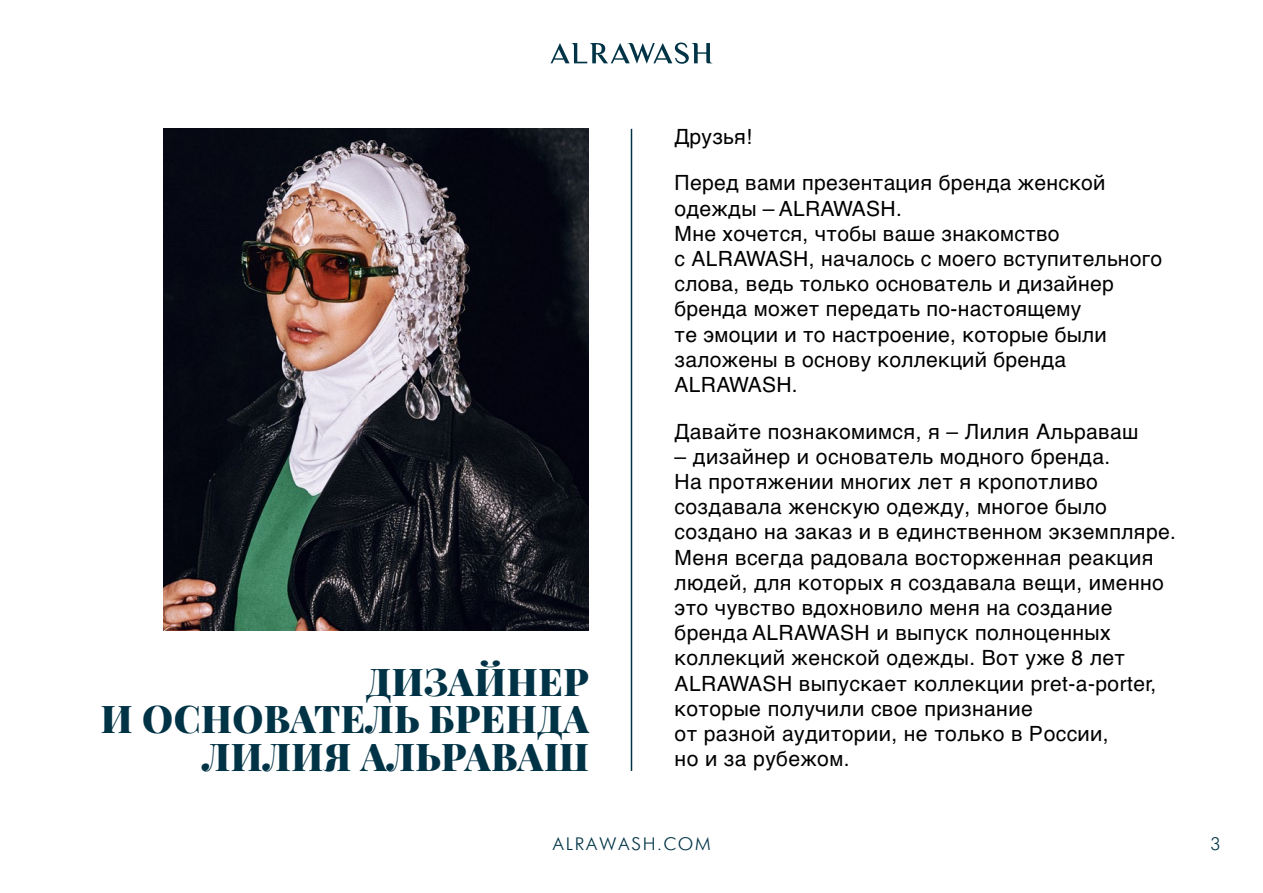
<style>
.page{position:relative;width:1263px;height:893px;background:#fff}
.page>*{position:absolute;margin:0;border:0;box-sizing:border-box;transform-origin:0 0}
.t1{font:900 37.5px/37.5px "Playfair Display";letter-spacing:.015em;color:#003346;text-align:right}
.t2{font:21px/25.2px "Helvetica";letter-spacing:.02em;color:#000}
.t3{font:300 18px "Futura Futuris";letter-spacing:.1em;color:#003346}
</style>
<div class="page">
<svg style="left:550px;top:43px;width:162px;height:21px"></svg>
<img style="left:164px;top:129px;width:425px;height:502px">
<hr style="left:631px;top:129px;width:1px;height:642px;background:#003346">
<h1 class="t1" style="left:101px;top:660px;width:490px">ДИЗАЙНЕР<br>И ОСНОВАТЕЛЬ БРЕНДА<br>ЛИЛИЯ АЛЬРАВАШ</h1>
<p class="t2" style="left:675px;top:125px;width:79px">Друзья!</p>
<p class="t2" style="left:675px;top:171px;width:489px">Перед вами презентация бренда женской одежды – ALRAWASH.<br>Мне хочется, чтобы ваше знакомство<br>с ALRAWASH, началось с моего вступительного слова, ведь только основатель и дизайнер бренда может передать по-настоящему<br>те эмоции и то настроение, которые были заложены в основу коллекций бренда ALRAWASH.</p>
<p class="t2" style="left:675px;top:419px;width:465px">Давайте познакомимся, я – Лилия Альраваш</p>
<p class="t2" style="left:675px;top:444px;width:503px">– дизайнер и основатель модного бренда.<br>На протяжении многих лет я кропотливо создавала женскую одежду, многое было создано на заказ и в единственном экземпляре.<br>Меня всегда радовала восторженная реакция людей, для которых я создавала вещи, именно это чувство вдохновило меня на создание бренда ALRAWASH и выпуск полноценных коллекций женской одежды. Вот уже 8 лет ALRAWASH выпускает коллекции pret-a-porter, которые получили свое признание<br>от разной аудитории, не только в России,<br>но и за рубежом.</p>
<p class="t3" style="left:552px;top:834px;width:160px">ALRAWASH.COM</p>
<p class="t3" style="left:1210px;top:834px;width:11px">3</p>
</div>
